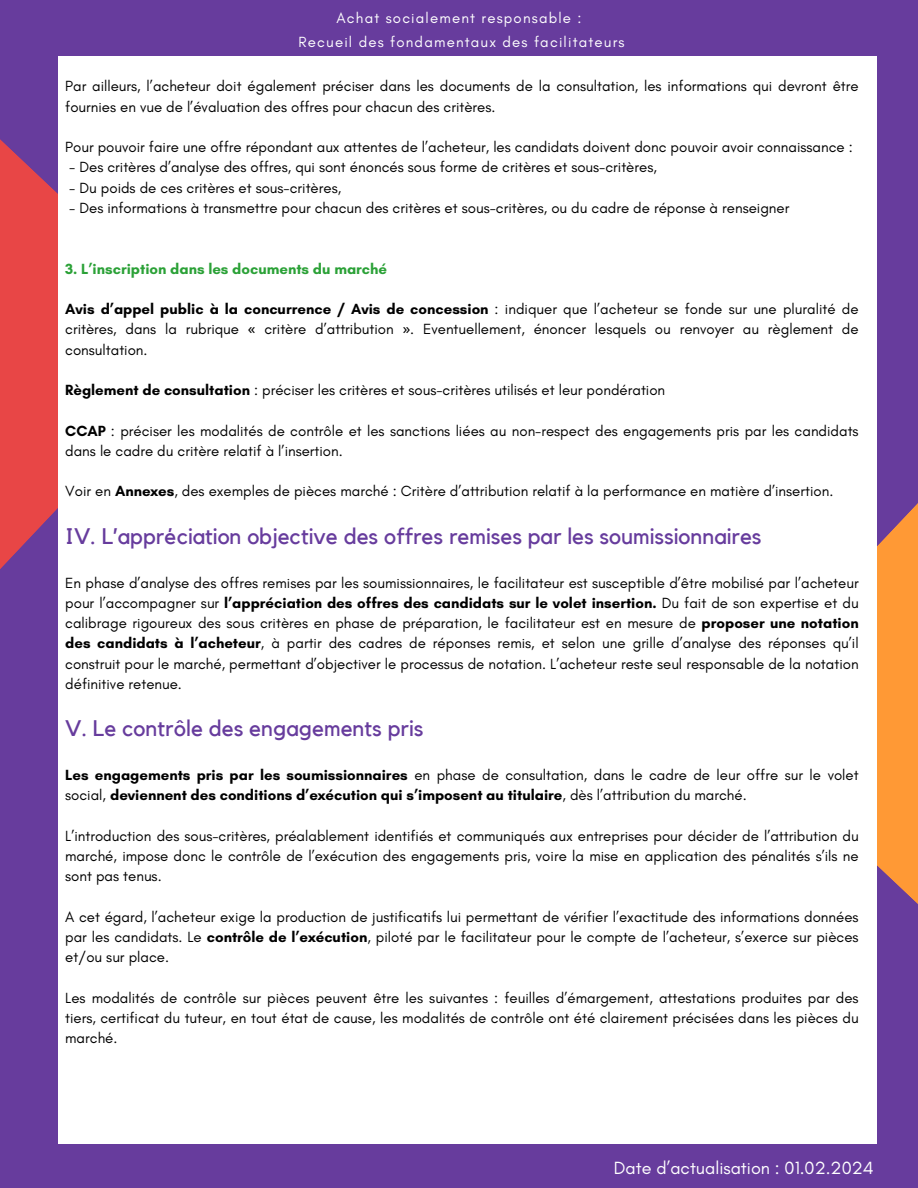
<style>
.page{position:relative;width:918px;height:1188px;background:#673c9d}
.page>*{position:absolute;margin:0;border:0;box-sizing:border-box;transform-origin:0 0}
.t1{font:22.5px "Kollektif";color:#673c9d}
.t2{font:18px "Glacial Indifference";color:#fff}
.t3{font:15px/20.2px "Glacial Indifference";color:#000;text-align:justify}
.t4{font:700 15px/20.2px "Glacial Indifference";color:#000}
.t5{font:15px "Glacial Indifference";letter-spacing:.08em;color:#fff}
.t6{font:700 15px "Glacial Indifference";color:#2ba137}
.s1{font-weight:700}
.s2{font-family:"Noto Sans"}
.s3{font-weight:400}
</style>
<div class="page">
<svg style="left:877px;top:503px;width:41px;height:401px;background:#ef8f3f"></svg>
<svg style="left:0;top:139px;width:58px;height:430px;background:#d64451"></svg>
<div style="left:58px;top:56px;width:819px;height:1088px;background:#fff"></div>
<p class="t5" style="left:336px;top:9px;width:247px">Achat socialement responsable :</p>
<p class="t5" style="left:299px;top:33px;width:328px">Recueil des fondamentaux des facilitateurs</p>
<p class="t3" style="left:65px;top:76px;width:795px">Par ailleurs, l’acheteur doit également préciser dans les documents de la consultation, les informations qui devront être fournies en vue de l’évaluation des offres pour chacun des critères.</p>
<p class="t3" style="left:65px;top:137px;width:789px">Pour pouvoir faire une offre répondant aux attentes de l’acheteur, les candidats doivent donc pouvoir avoir connaissance :</p>
<p class="t3" style="left:69px;top:157px;width:589px">- Des critères d’analyse des offres, qui sont énoncés sous forme de critères et sous-critères,</p>
<p class="t3" style="left:69px;top:177px;width:273px">- Du poids de ces critères et sous-critères,</p>
<p class="t3" style="left:69px;top:198px;width:722px">- Des informations à transmettre pour chacun des critères et sous-critères, ou du cadre de réponse à renseigner</p>
<p class="t6" style="left:65px;top:259px;width:323px">3. L’inscription dans les documents du marché</p>
<p class="t3" style="left:65px;top:299px;width:795px"><span class="s1">Avis d’appel public à la concurrence / Avis de concession</span> : indiquer que l’acheteur se fonde sur une pluralité de critères, dans la rubrique <span class="s2">«</span> critère d’attribution <span class="s2">»</span>. Eventuellement, énoncer lesquels ou renvoyer au règlement de consultation.</p>
<p class="t3" style="left:65px;top:380px;width:602px"><span class="s1">Règlement de consultation</span> : préciser les critères et sous-critères utilisés et leur pondération</p>
<h3 class="t3" style="left:65px;top:420px;width:795px"><span class="s1">CCAP</span> : préciser les modalités de contrôle et les sanctions liées au non-respect des engagements pris par les candidats dans le cadre du critère relatif à l’insertion.</h3>
<p class="t3" style="left:65px;top:481px;width:770px">Voir en <span class="s1">Annexes</span>, des exemples de pièces marché : Critère d’attribution relatif à la performance en matière d’insertion.</p>
<p class="t1" style="left:65px;top:525px;width:698px">IV. L’appréciation objective des offres remises par les soumissionnaires</p>
<p class="t3" style="left:65px;top:572px;width:795px">En phase d’analyse des offres remises par les soumissionnaires, le facilitateur est susceptible d’être mobilisé par l’acheteur pour l’accompagner sur <span class="s1">l’appréciation des offres des candidats sur le volet insertion.</span> Du fait de son expertise et du calibrage rigoureux des sous critères en phase de préparation, le facilitateur est en mesure de <span class="s1">proposer une notation des candidats à l’acheteur</span>, à partir des cadres de réponses remis, et selon une grille d’analyse des réponses qu’il construit pour le marché, permettant d’objectiver le processus de notation. L’acheteur reste seul responsable de la notation définitive retenue.</p>
<p class="t1" style="left:65px;top:718px;width:360px">V. Le contrôle des engagements pris</p>
<h1 class="t4" style="left:65px;top:765px;width:795px">Les engagements pris par les soumissionnaires <span class="s3">en phase de consultation, dans le cadre de leur offre sur le volet social,</span> deviennent des conditions d’exécution qui s’imposent au titulaire<span class="s3">, dès l’attribution du marché.</span></h1>
<p class="t3" style="left:65px;top:825px;width:795px">L’introduction des sous-critères, préalablement identifiés et communiqués aux entreprises pour décider de l’attribution du marché, impose donc le contrôle de l’exécution des engagements pris, voire la mise en application des pénalités s’ils ne sont pas tenus.</p>
<h1 class="t3" style="left:65px;top:906px;width:795px">A cet égard, l’acheteur exige la production de justificatifs lui permettant de vérifier l’exactitude des informations données par les candidats. Le <span class="s1">contrôle de l’exécution</span>, piloté par le facilitateur pour le compte de l’acheteur, s’exerce sur pièces et/ou sur place.</h1>
<p class="t3" style="left:65px;top:987px;width:795px">Les modalités de contrôle sur pièces peuvent être les suivantes : feuilles d’émargement, attestations produites par des tiers, certificat du tuteur, en tout état de cause, les modalités de contrôle ont été clairement précisées dans les pièces du marché.</p>
<p class="t2" style="left:614px;top:1156px;width:261px">Date d’actualisation : 01.02.2024</p>
</div>
